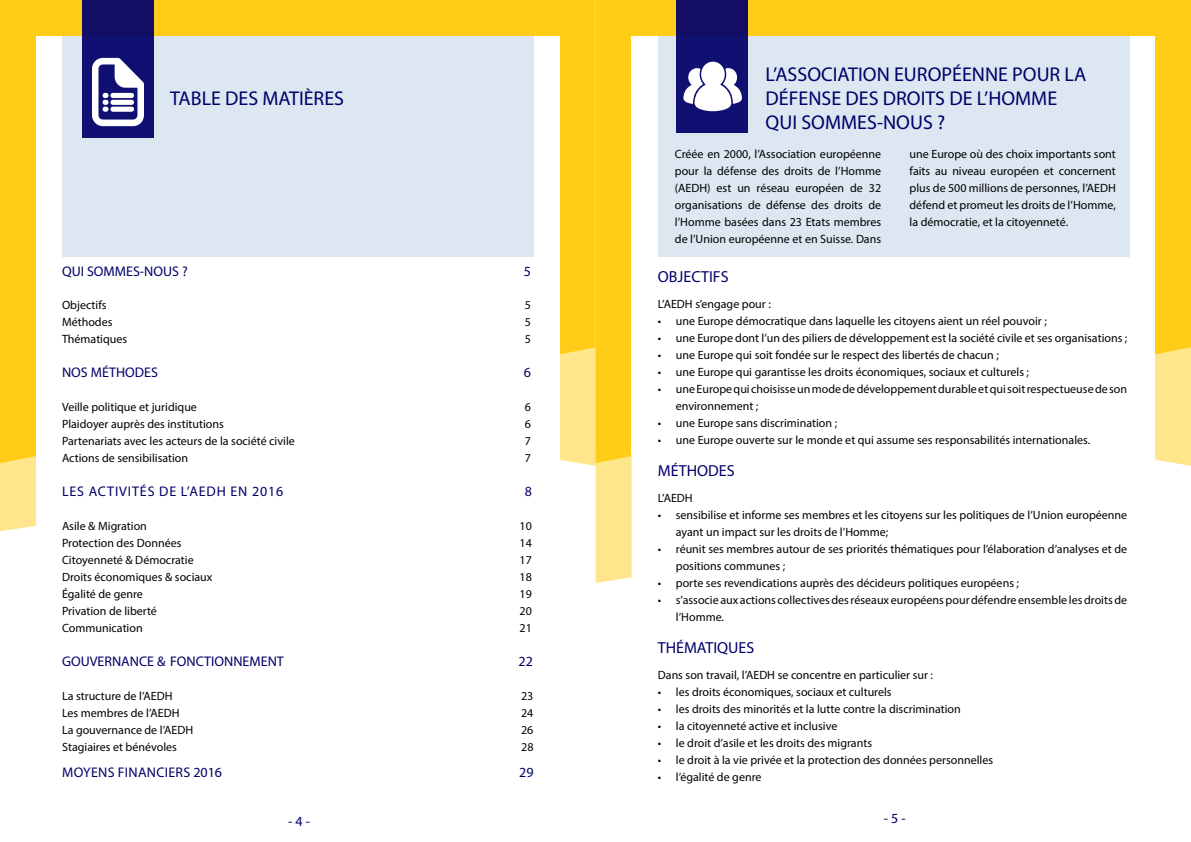
<style>
.page{position:relative;width:1191px;height:842px;background:#fff}
.page>*{position:absolute;margin:0;border:0;box-sizing:border-box;transform-origin:0 0}
.t1{font:20px/24px "Myriad Pro";color:#000069}
.t2{font:16px "Myriad Pro";color:#000069}
.t3{font:14px "Myriad Pro";color:#000069}
.t4{font:14px "Myriad Pro";letter-spacing:.06em;color:#000069}
.t5{font:14px "Myriad Pro";letter-spacing:.02em;color:#000069}
.t6{font:12px/17px "Myriad Pro";color:#000}
</style>
<div class="page">
<div style="left:0;top:0;width:595px;height:395px;background:#ffcc17"></div>
<svg style="left:559px;top:346px;width:36px;height:120px;fill:#ffe58b"></svg>
<div style="left:36px;top:36px;width:523px;height:734px;background:#fff"></div>
<svg style="left:595px;top:0;width:596px;height:463px;fill:#ffcc17"></svg>
<div style="left:631px;top:36px;width:524px;height:734px;background:#fff"></div>
<div style="left:658px;top:36px;width:471px;height:221px;background:#dde7f1"></div>
<div style="left:676px;top:0;width:71px;height:133px;background:linear-gradient(to right,#100f6c,#100f6c)"></div>
<svg style="left:683px;top:60px;width:59px;height:52px"></svg>
<svg style="left:595px;top:446px;width:36px;height:137px"></svg>
<svg style="left:0;top:395px;width:36px;height:136px"></svg>
<div style="left:62px;top:36px;width:471px;height:221px;background:#dde7f1"></div>
<div style="left:82px;top:0;width:72px;height:137px;background:linear-gradient(to right,#11106b,#11106c)"></div>
<svg style="left:92px;top:58px;width:52px;height:68px"></svg>
<h1 class="t1" style="left:170px;top:86px;width:175px">TABLE DES MATIÈRES</h1>
<p class="t3" style="left:62px;top:262px;width:127px">QUI SOMMES-NOUS ?</p>
<p class="t3" style="left:524px;top:262px;width:9px">5</p>
<p class="t6" style="left:62px;top:297px;width:46px">Objectifs</p>
<p class="t6" style="left:525px;top:297px;width:8px">5</p>
<p class="t6" style="left:62px;top:314px;width:52px">Méthodes</p>
<p class="t6" style="left:525px;top:314px;width:8px">5</p>
<p class="t6" style="left:62px;top:331px;width:67px">Thématiques</p>
<p class="t6" style="left:525px;top:331px;width:8px">5</p>
<p class="t3" style="left:62px;top:364px;width:97px">NOS MÉTHODES</p>
<p class="t3" style="left:524px;top:364px;width:9px">6</p>
<p class="t6" style="left:62px;top:399px;width:136px">Veille politique et juridique</p>
<p class="t6" style="left:525px;top:399px;width:8px">6</p>
<p class="t6" style="left:62px;top:416px;width:163px">Plaidoyer auprès des institutions</p>
<p class="t6" style="left:525px;top:416px;width:8px">6</p>
<p class="t6" style="left:62px;top:433px;width:234px">Partenariats avec les acteurs de la société civile</p>
<p class="t6" style="left:525px;top:433px;width:8px">7</p>
<p class="t6" style="left:62px;top:450px;width:128px">Actions de sensibilisation</p>
<p class="t6" style="left:525px;top:450px;width:8px">7</p>
<p class="t4" style="left:62px;top:483px;width:223px">LES ACTIVITÉS DE L’AEDH EN 2016</p>
<p class="t3" style="left:524px;top:483px;width:9px">8</p>
<p class="t6" style="left:62px;top:518px;width:86px">Asile &amp; Migration</p>
<p class="t6" style="left:519px;top:518px;width:14px">10</p>
<p class="t6" style="left:62px;top:535px;width:121px">Protection des Données</p>
<p class="t6" style="left:519px;top:535px;width:14px">14</p>
<p class="t6" style="left:62px;top:552px;width:133px">Citoyenneté &amp; Démocratie</p>
<p class="t6" style="left:519px;top:552px;width:14px">17</p>
<p class="t6" style="left:62px;top:569px;width:152px">Droits économiques &amp; sociaux</p>
<p class="t6" style="left:519px;top:569px;width:14px">18</p>
<p class="t6" style="left:62px;top:586px;width:82px">Égalité de genre</p>
<p class="t6" style="left:519px;top:586px;width:14px">19</p>
<p class="t6" style="left:62px;top:603px;width:96px">Privation de liberté</p>
<p class="t6" style="left:519px;top:603px;width:14px">20</p>
<p class="t6" style="left:62px;top:620px;width:82px">Communication</p>
<p class="t6" style="left:519px;top:620px;width:14px">21</p>
<p class="t3" style="left:62px;top:653px;width:223px">GOUVERNANCE &amp; FONCTIONNEMENT</p>
<p class="t3" style="left:518px;top:653px;width:16px">22</p>
<p class="t6" style="left:62px;top:687px;width:112px">La structure de l’AEDH</p>
<p class="t6" style="left:521px;top:687px;width:14px">23</p>
<p class="t6" style="left:62px;top:704px;width:119px">Les membres de l’AEDH</p>
<p class="t6" style="left:521px;top:704px;width:14px">24</p>
<p class="t6" style="left:62px;top:721px;width:133px">La gouvernance de l’AEDH</p>
<p class="t6" style="left:521px;top:721px;width:14px">26</p>
<p class="t6" style="left:62px;top:738px;width:116px">Stagiaires et bénévoles</p>
<p class="t6" style="left:521px;top:738px;width:14px">28</p>
<p class="t5" style="left:62px;top:763px;width:161px">MOYENS FINANCIERS 2016</p>
<p class="t3" style="left:519px;top:763px;width:16px">29</p>
<h1 class="t1" style="left:765px;top:62px;width:322px">L’ASSOCIATION EUROPÉENNE POUR LA<br>DÉFENSE DES DROITS DE L’HOMME<br>QUI SOMMES-NOUS ?</h1>
<p class="t6" style="left:675px;top:145px;width:208px;text-align:justify">Créée en 2000, l’Association européenne pour la défense des droits de l’Homme (AEDH) est un réseau européen de 32 organisations de défense des droits de l’Homme basées dans 23 Etats membres de l’Union européenne et en Suisse. Dans</p>
<p class="t6" style="left:909px;top:145px;width:208px;text-align:justify">une Europe où des choix importants sont faits au niveau européen et concernent plus de 500 millions de personnes, l’AEDH défend et promeut les droits de l’Homme, la démocratie, et la citoyenneté.</p>
<h2 class="t2" style="left:658px;top:267px;width:72px">OBJECTIFS</h2>
<p class="t6" style="left:658px;top:295px;width:114px">L’AEDH s’engage pour :</p>
<p class="t6" style="left:658px;top:312px;width:390px">• une Europe démocratique dans laquelle les citoyens aient un réel pouvoir ;</p>
<p class="t6" style="left:658px;top:329px;width:471px">• une Europe dont l’un des piliers de développement est la société civile et ses organisations ;</p>
<p class="t6" style="left:658px;top:346px;width:342px">• une Europe qui soit fondée sur le respect des libertés de chacun ;</p>
<p class="t6" style="left:658px;top:363px;width:373px">• une Europe qui garantisse les droits économiques, sociaux et culturels ;</p>
<p class="t6" style="left:676px;top:380px;width:453px;text-indent:-18px">• une Europe qui choisisse un mode de développement durable et qui soit respectueuse de son environnement ;</p>
<p class="t6" style="left:658px;top:414px;width:181px">• une Europe sans discrimination ;</p>
<p class="t6" style="left:658px;top:431px;width:434px">• une Europe ouverte sur le monde et qui assume ses responsabilités internationales.</p>
<h2 class="t2" style="left:658px;top:461px;width:78px">MÉTHODES</h2>
<p class="t6" style="left:658px;top:489px;width:36px">L’AEDH</p>
<p class="t6" style="left:676px;top:506px;width:453px;text-indent:-18px">• sensibilise et informe ses membres et les citoyens sur les politiques de l’Union européenne ayant un impact sur les droits de l’Homme;</p>
<p class="t6" style="left:676px;top:540px;width:453px;text-indent:-18px">• réunit ses membres autour de ses priorités thématiques pour l’élaboration d’analyses et de positions communes ;</p>
<p class="t6" style="left:658px;top:574px;width:363px">• porte ses revendications auprès des décideurs politiques européens ;</p>
<p class="t6" style="left:676px;top:591px;width:453px;text-indent:-18px">• s’associe aux actions collectives des réseaux européens pour défendre ensemble les droits de l’Homme.</p>
<h2 class="t2" style="left:658px;top:638px;width:98px">THÉMATIQUES</h2>
<p class="t6" style="left:658px;top:666px;width:277px">Dans son travail, l’AEDH se concentre en particulier sur :</p>
<p class="t6" style="left:658px;top:683px;width:235px">• les droits économiques, sociaux et culturels</p>
<p class="t6" style="left:658px;top:700px;width:304px">• les droits des minorités et la lutte contre la discrimination</p>
<p class="t6" style="left:658px;top:717px;width:181px">• la citoyenneté active et inclusive</p>
<p class="t6" style="left:658px;top:734px;width:216px">• le droit d’asile et les droits des migrants</p>
<p class="t6" style="left:658px;top:751px;width:337px">• le droit à la vie privée et la protection des données personnelles</p>
<p class="t6" style="left:658px;top:768px;width:105px">• l’égalité de genre</p>
<p class="t3" style="left:288px;top:813px;width:23px">- 4 -</p>
<p class="t3" style="left:884px;top:809px;width:23px">- 5 -</p>
</div>
